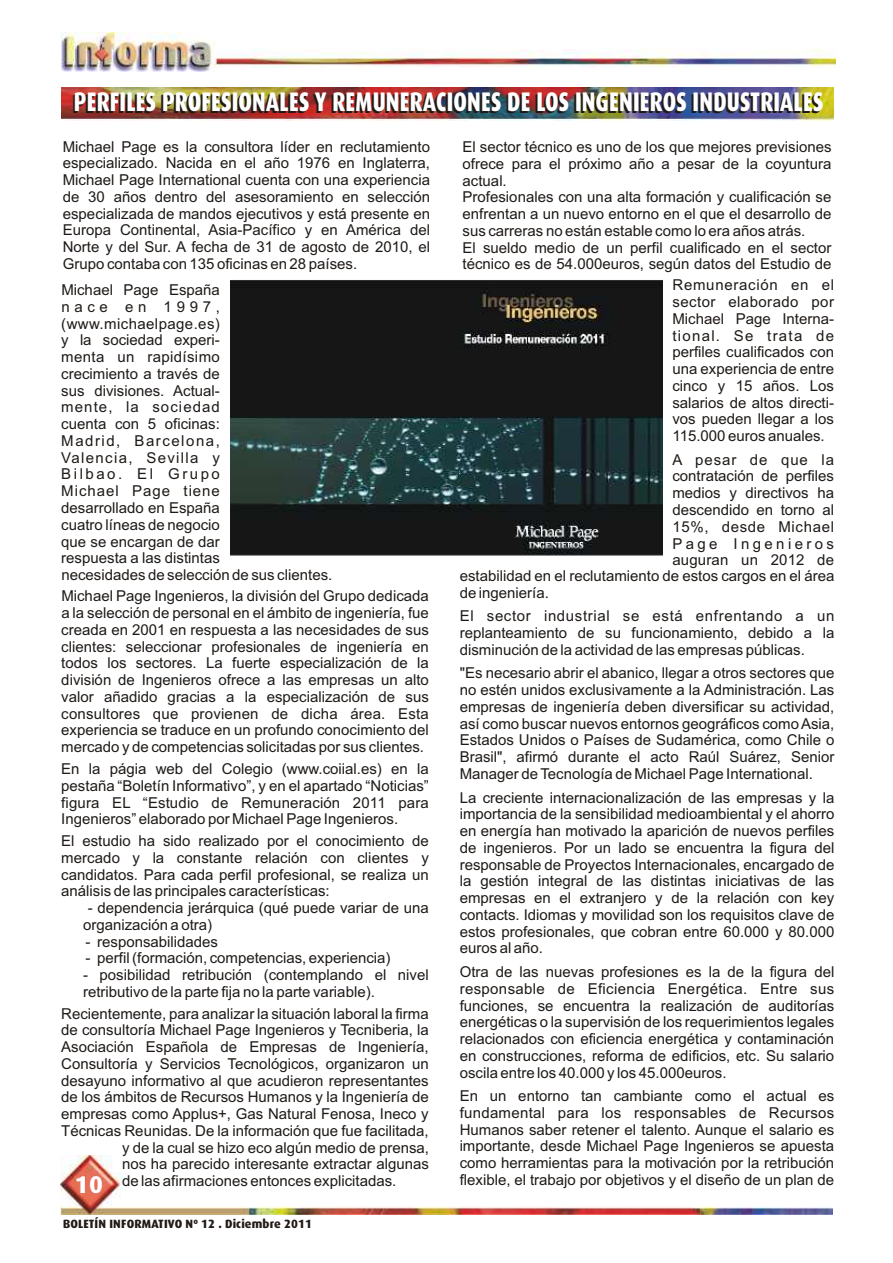
<style>
.page{position:relative;width:893px;height:1263px;background:#fff}
.page>*{position:absolute;margin:0;border:0;box-sizing:border-box;transform-origin:0 0}
.t1{font:800 26.85px "Dax";color:#fff;scale:.79 1}
.t2{font:800 24.3px "Dax";color:#fff}
.t3{font:15px/16.8px "Arial";color:#1f1a17;text-align:justify}
.t4{font:15px "Arial";letter-spacing:.045em;color:#1f1a17}
.t5{font:15px "Arial";letter-spacing:.225em;color:#1f1a17}
.t6{font:15px "Arial";letter-spacing:.065em;color:#1f1a17}
.t7{font:800 12px "Dax";color:#211a17}
</style>
<div class="page">
<img style="left:60px;top:1155px;width:773px;height:59px">
<img style="left:61px;top:33px;width:775px;height:39px">
<img style="left:61px;top:87px;width:772px;height:33px">
<img style="left:230px;top:280px;width:433px;height:276px">
<h1 class="t1" style="left:74px;top:91px;width:950px">PERFILES PROFESIONALES Y REMUNERACIONES DE LOS INGENIEROS INDUSTRIALES</h1>
<p class="t3" style="left:63px;top:139px;width:369px">Michael Page es la consultora líder en reclutamiento especializado. Nacida en el año 1976 en Inglaterra, Michael Page International cuenta con una experiencia de 30 años dentro del asesoramiento en selección especializada de mandos ejecutivos y está presente en Europa Continental, Asia-Pacífico y en América del Norte y del Sur. A fecha de 31 de agosto de 2010, el Grupo contaba con 135 oficinas en 28 países.</p>
<p class="t3" style="left:61px;top:283px;width:273px;text-align:left">Michael Page España<br>nace en 1997, (www.michaelpage.es)<br>y la sociedad experi-<br>menta un rapidísimo<br>crecimiento a través de<br>sus divisiones. Actual-<br>mente, la sociedad<br>cuenta con 5 oficinas:<br>Madrid, Barcelona,<br>Valencia, Sevilla y<br>Bilbao. El Grupo<br>Michael Page tiene<br>desarrollado en España<br>cuatro líneas de negocio<br>que se encargan de dar<br>respuesta a las distintas<br>necesidades de selección de sus clientes.</p>
<p class="t3" style="left:61px;top:589px;width:369px">Michael Page Ingenieros, la división del Grupo dedicada a la selección de personal en el ámbito de ingeniería, fue creada en 2001 en respuesta a las necesidades de sus clientes: seleccionar profesionales de ingeniería en todos los sectores. La fuerte especialización de la división de Ingenieros ofrece a las empresas un alto valor añadido gracias a la especialización de sus consultores que provienen de dicha área. Esta experiencia se traduce en un profundo conocimiento del mercado y de competencias solicitadas por sus clientes.</p>
<p class="t3" style="left:61px;top:762px;width:369px">En la págia web del Colegio (www.coiial.es) en la pestaña “Boletín Informativo”, y en el apartado “Noticias” figura EL “Estudio de Remuneración 2011 para Ingenieros” elaborado por Michael Page Ingenieros.</p>
<p class="t3" style="left:61px;top:834px;width:369px">El estudio ha sido realizado por el conocimiento de mercado y la constante relación con clientes y candidatos. Para cada perfil profesional, se realiza un análisis de las principales características:</p>
<p class="t3" style="left:83px;top:901px;width:347px;text-indent:5px">- dependencia jerárquica (qué puede variar de una organización a otra)</p>
<p class="t3" style="left:86px;top:934px;width:134px">- responsabilidades</p>
<p class="t3" style="left:86px;top:951px;width:307px">- perfil (formación, competencias, experiencia)</p>
<p class="t3" style="left:83px;top:968px;width:347px">- posibilidad retribución (contemplando el nivel retributivo de la parte fija no la parte variable).</p>
<p class="t3" style="left:61px;top:1006px;width:369px">Recientemente, para analizar la situación laboral la firma</p>
<p class="t3" style="left:61px;top:1023px;width:369px">de consultoría Michael Page Ingenieros y Tecniberia, la</p>
<p class="t3" style="left:61px;top:1040px;width:369px">Asociación Española de Empresas de Ingeniería,</p>
<p class="t3" style="left:61px;top:1057px;width:369px">Consultoría y Servicios Tecnológicos, organizaron un</p>
<p class="t3" style="left:61px;top:1073px;width:369px">desayuno informativo al que acudieron representantes</p>
<p class="t3" style="left:61px;top:1090px;width:369px">de los ámbitos de Recursos Humanos y la Ingeniería de</p>
<p class="t3" style="left:61px;top:1107px;width:369px">empresas como Applus+, Gas Natural Fenosa, Ineco y</p>
<p class="t3" style="left:61px;top:1124px;width:369px">Técnicas Reunidas. De la información que fue facilitada,</p>
<p class="t3" style="left:122px;top:1140px;width:308px">y de la cual se hizo eco algún medio de prensa,</p>
<p class="t3" style="left:122px;top:1157px;width:308px">nos ha parecido interesante extractar algunas</p>
<p class="t3" style="left:122px;top:1174px;width:276px">de las afirmaciones entonces explicitadas.</p>
<p class="t3" style="left:463px;top:140px;width:370px;text-align:left">El sector técnico es uno de los que mejores previsiones ofrece para el próximo año a pesar de la coyuntura actual.<br>Profesionales con una alta formación y cualificación se enfrentan a un nuevo entorno en el que el desarrollo de sus carreras no están estable como lo era años atrás.<br>El sueldo medio de un perfil cualificado en el sector técnico es de 54.000euros, según datos del Estudio de</p>
<p class="t3" style="left:672px;top:278px;width:163px">Remuneración en el sector elaborado por Michael Page Interna&shy;tional. Se trata de perfiles cualificados con una experiencia de entre cinco y 15 años. Los salarios de altos directi&shy;vos pueden llegar a los 115.000 euros anuales.</p>
<p class="t6" style="left:672px;top:454px;width:163px">A pesar de que la</p>
<p class="t3" style="left:672px;top:469px;width:163px">contratación de perfiles</p>
<p class="t3" style="left:672px;top:486px;width:163px">medios y directivos ha</p>
<p class="t3" style="left:672px;top:503px;width:163px">descendido en torno al</p>
<p class="t4" style="left:672px;top:521px;width:163px">15%, desde Michael</p>
<p class="t5" style="left:672px;top:538px;width:163px">Page Ingenieros</p>
<p class="t3" style="left:672px;top:553px;width:163px">auguran un 2012 de</p>
<p class="t3" style="left:460px;top:568px;width:376px">estabilidad en el reclutamiento de estos cargos en el área</p>
<p class="t3" style="left:460px;top:585px;width:91px">de ingeniería.</p>
<p class="t3" style="left:460px;top:609px;width:376px">El sector industrial se está enfrentando a un replanteamiento de su funcionamiento, debido a la disminución de la actividad de las empresas públicas.</p>
<p class="t3" style="left:460px;top:666px;width:376px">"Es necesario abrir el abanico, llegar a otros sectores que no estén unidos exclusivamente a la Administración. Las empresas de ingeniería deben diversificar su actividad, así como buscar nuevos entornos geográficos como Asia, Estados Unidos o Países de Sudamérica, como Chile o Brasil", afirmó durante el acto Raúl Suárez, Senior Manager de Tecnología de Michael Page International.</p>
<p class="t3" style="left:460px;top:790px;width:376px">La creciente internacionalización de las empresas y la importancia de la sensibilidad medioambiental y el ahorro en energía han motivado la aparición de nuevos perfiles de ingenieros. Por un lado se encuentra la figura del responsable de Proyectos Internacionales, encargado de la gestión integral de las distintas iniciativas de las empresas en el extranjero y de la relación con key contacts. Idiomas y movilidad son los requisitos clave de estos profesionales, que cobran entre 60.000 y 80.000 euros al año.</p>
<p class="t3" style="left:460px;top:965px;width:376px">Otra de las nuevas profesiones es la de la figura del responsable de Eficiencia Energética. Entre sus funciones, se encuentra la realización de auditorías energéticas o la supervisión de los requerimientos legales relacionados con eficiencia energética y contaminación en construcciones, reforma de edificios, etc. Su salario oscila entre los 40.000 y los 45.000euros.</p>
<p class="t3" style="left:460px;top:1089px;width:376px">En un entorno tan cambiante como el actual es fundamental para los responsables de Recursos Humanos saber retener el talento. Aunque el salario es importante, desde Michael Page Ingenieros se apuesta como herramientas para la motivación por la retribución flexible, el trabajo por objetivos y el diseño de un plan de</p>
<h2 class="t2" style="left:75px;top:1174px;width:30px">10</h2>
<p class="t7" style="left:63px;top:1219px;width:251px">BOLETÍN INFORMATIVO Nº 12 . Diciembre 2011</p>
</div>
